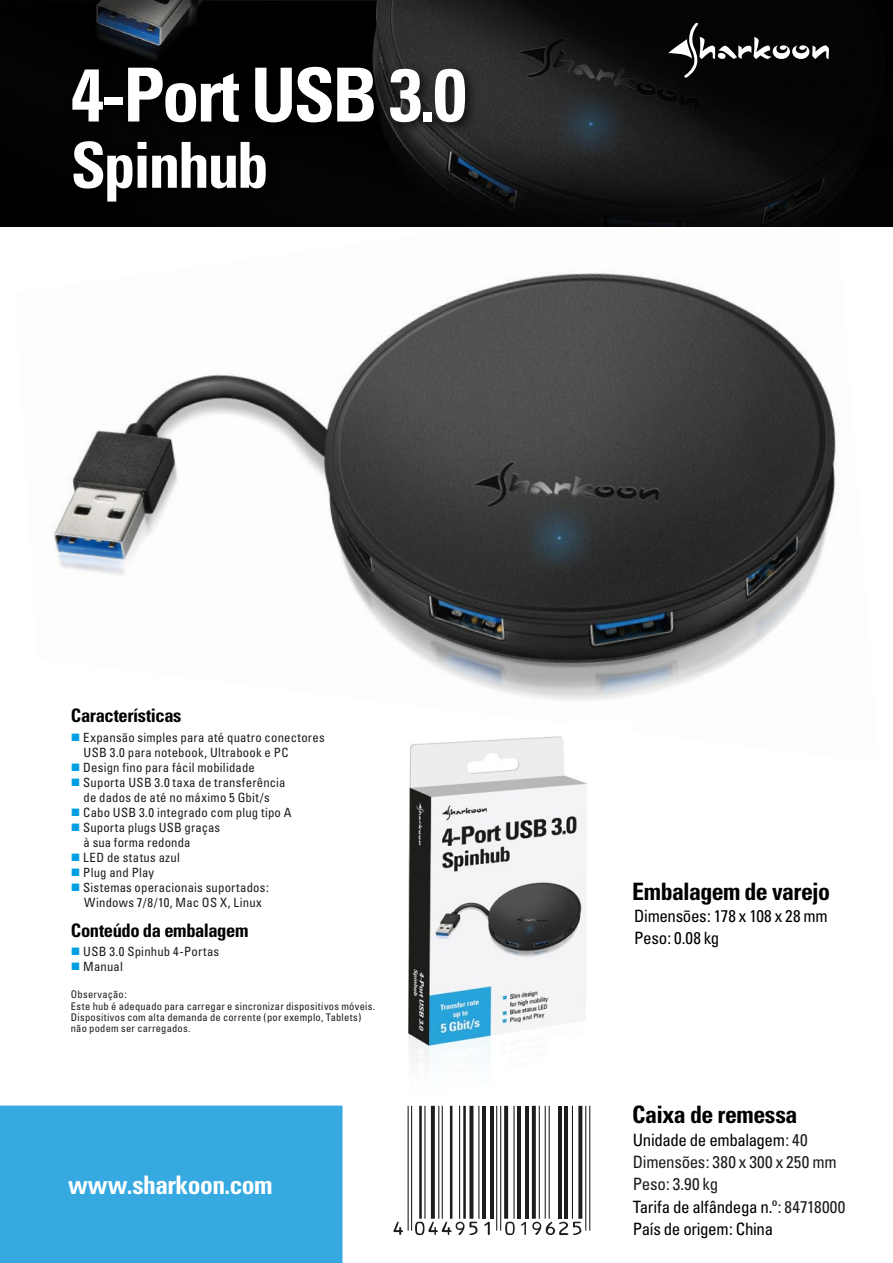
<style>
.page{position:relative;width:893px;height:1263px;background:#fff}
.page>*{position:absolute;margin:0;border:0;box-sizing:border-box;transform-origin:0 0}
.t1{font:700 condensed 74.55px "Univers";letter-spacing:-.035em;color:#fff}
.t2{font:700 condensed 63.45px "Univers";letter-spacing:-.035em;color:#fff}
.t3{font:700 condensed 25.5px "Univers";letter-spacing:-.02em;color:#fff}
.t4{font:700 condensed 24px "Univers";letter-spacing:-.025em;color:#000}
.t5{font:700 condensed 18.6px "Univers";letter-spacing:-.025em;color:#000}
.t6{font:condensed 16.95px/22.2px "Univers";letter-spacing:-.02em;color:#000}
.t7{font:condensed 12.75px/15px "Univers";letter-spacing:.015em;color:#1d1d1b}
.t8{font:condensed 10.5px/11.2px "Univers";letter-spacing:.02em;color:#1d1d1b}
.s1{color:#009fe3}
.s2{color:#1d1d1b}
</style>
<div class="page">
<img style="left:15px;top:226px;width:864px;height:474px">
<img style="left:0;top:0;width:893px;height:226px">
<img style="left:408px;top:736px;width:179px;height:323px">
<svg style="left:668px;top:23px;width:161px;height:55px;background:#2a2a2a"></svg>
<img style="left:62px;top:49px;width:433px;height:172px">
<div style="left:0;top:1105px;width:342px;height:158px;background:#36a9e1"></div>
<hr style="left:408px;top:1106px;width:1px;height:124px;background:#1d1d1b">
<hr style="left:411px;top:1106px;width:1px;height:124px;background:#1d1d1b">
<hr style="left:419px;top:1106px;width:3px;height:113px;background:#1d1d1b">
<hr style="left:424px;top:1106px;width:1px;height:113px;background:#1d1d1b">
<svg style="left:431px;top:1106px;width:4px;height:113px"></svg>
<hr style="left:438px;top:1106px;width:1px;height:113px;background:#1d1d1b">
<hr style="left:442px;top:1106px;width:1px;height:113px;background:#1d1d1b">
<hr style="left:450px;top:1106px;width:2px;height:113px;background:#1d1d1b">
<hr style="left:459px;top:1106px;width:1px;height:113px;background:#1d1d1b">
<hr style="left:463px;top:1106px;width:3px;height:113px;background:#1d1d1b">
<svg style="left:469px;top:1106px;width:4px;height:113px"></svg>
<hr style="left:478px;top:1106px;width:1px;height:113px;background:#1d1d1b">
<hr style="left:482px;top:1106px;width:4px;height:113px;background:#1d1d1b">
<hr style="left:490px;top:1106px;width:4px;height:113px;background:#1d1d1b">
<hr style="left:496px;top:1106px;width:1px;height:124px;background:#1d1d1b">
<hr style="left:500px;top:1106px;width:1px;height:124px;background:#1d1d1b">
<svg style="left:504px;top:1106px;width:4px;height:113px"></svg>
<hr style="left:513px;top:1106px;width:2px;height:113px;background:#1d1d1b">
<hr style="left:517px;top:1106px;width:4px;height:113px;background:#1d1d1b">
<hr style="left:525px;top:1106px;width:4px;height:113px;background:#1d1d1b">
<svg style="left:532px;top:1106px;width:4px;height:113px"></svg>
<hr style="left:539px;top:1106px;width:1px;height:113px;background:#1d1d1b">
<hr style="left:545px;top:1106px;width:1px;height:113px;background:#1d1d1b">
<hr style="left:549px;top:1106px;width:1px;height:113px;background:#1d1d1b">
<hr style="left:558px;top:1106px;width:4px;height:113px;background:#1d1d1b">
<hr style="left:564px;top:1106px;width:3px;height:113px;background:#1d1d1b">
<hr style="left:572px;top:1106px;width:1px;height:113px;background:#1d1d1b">
<svg style="left:578px;top:1106px;width:4px;height:113px"></svg>
<hr style="left:585px;top:1106px;width:1px;height:124px;background:#1d1d1b">
<hr style="left:589px;top:1106px;width:1px;height:124px;background:#1d1d1b">
<svg style="left:393px;top:1222px;width:10px;height:13px"></svg>
<svg style="left:415px;top:1222px;width:63px;height:13px"></svg>
<svg style="left:484px;top:1222px;width:6px;height:13px"></svg>
<svg style="left:505px;top:1222px;width:10px;height:13px"></svg>
<svg style="left:521px;top:1222px;width:5px;height:13px"></svg>
<svg style="left:532px;top:1221px;width:49px;height:14px"></svg>
<h1 class="t1" style="left:71px;top:49px;width:397px">4-Port USB 3.0</h1>
<h2 class="t2" style="left:71px;top:126px;width:199px">Spinhub</h2>
<h3 class="t5" style="left:71px;top:704px;width:112px">Características</h3>
<p class="t7" style="left:84px;top:730px;width:243px;text-indent:-13px"><span class="s1">■</span> Expansão simples para até quatro conectores<br>USB 3.0 para notebook, Ultrabook e PC</p>
<p class="t7" style="left:71px;top:760px;width:185px"><span class="s1">■</span> Design fino para fácil mobilidade</p>
<p class="t7" style="left:71px;top:775px;width:216px;text-align:center"><span class="s1">■</span> Suporta USB 3.0 taxa de transferência de dados de até no máximo 5 Gbit/s</p>
<p class="t7" style="left:71px;top:805px;width:222px"><span class="s1">■</span> Cabo USB 3.0 integrado com plug tipo A</p>
<p class="t7" style="left:84px;top:820px;width:138px;text-indent:-13px"><span class="s1">■</span> Suporta plugs USB graças à sua forma redonda</p>
<p class="t7" style="left:71px;top:849px;width:110px"><span class="s1">■</span> LED de status azul</p>
<p class="t7" style="left:71px;top:864px;width:85px"><span class="s1">■</span> Plug and Play</p>
<p class="t7" style="left:71px;top:879px;width:200px;text-align:center"><span class="s1">■</span> Sistemas operacionais suportados:<br>Windows 7/8/10, Mac OS X, Linux</p>
<h3 class="t5" style="left:71px;top:919px;width:179px">Conteúdo da embalagem</h3>
<p class="t7" style="left:71px;top:944px;width:150px"><span class="s1">■</span> USB 3.0 Spinhub 4-Portas</p>
<p class="t7" style="left:71px;top:959px;width:53px"><span class="s1">■</span> Manual</p>
<p class="t8" style="left:71px;top:989px;width:306px">Observação:<br>Este hub é adequado para carregar e sincronizar dispositivos móveis.<br>Dispositivos com alta demanda de corrente (por exemplo, Tablets) não podem ser carregados.</p>
<h3 class="t3" style="left:68px;top:1169px;width:206px">www.sharkoon.com</h3>
<h3 class="t4" style="left:632px;top:877px;width:199px">Embalagem de varejo</h3>
<h3 class="t6" style="left:634px;top:904px;width:195px">Dimensões: 178 x 108 x 28 mm<br>Peso: 0.08 kg</h3>
<h3 class="t4" style="left:632px;top:1099px;width:167px">Caixa de remessa</h3>
<h3 class="t6" style="left:633px;top:1129px;width:214px">Unidade de embalagem<span class="s2">: 40<br>Dimensões: 380 x 300 x 250 mm<br>Peso: 3.90 kg<br></span>Tarifa de alfândega n.º<span class="s2">: 84718000<br></span>País de origem: China</h3>
</div>
